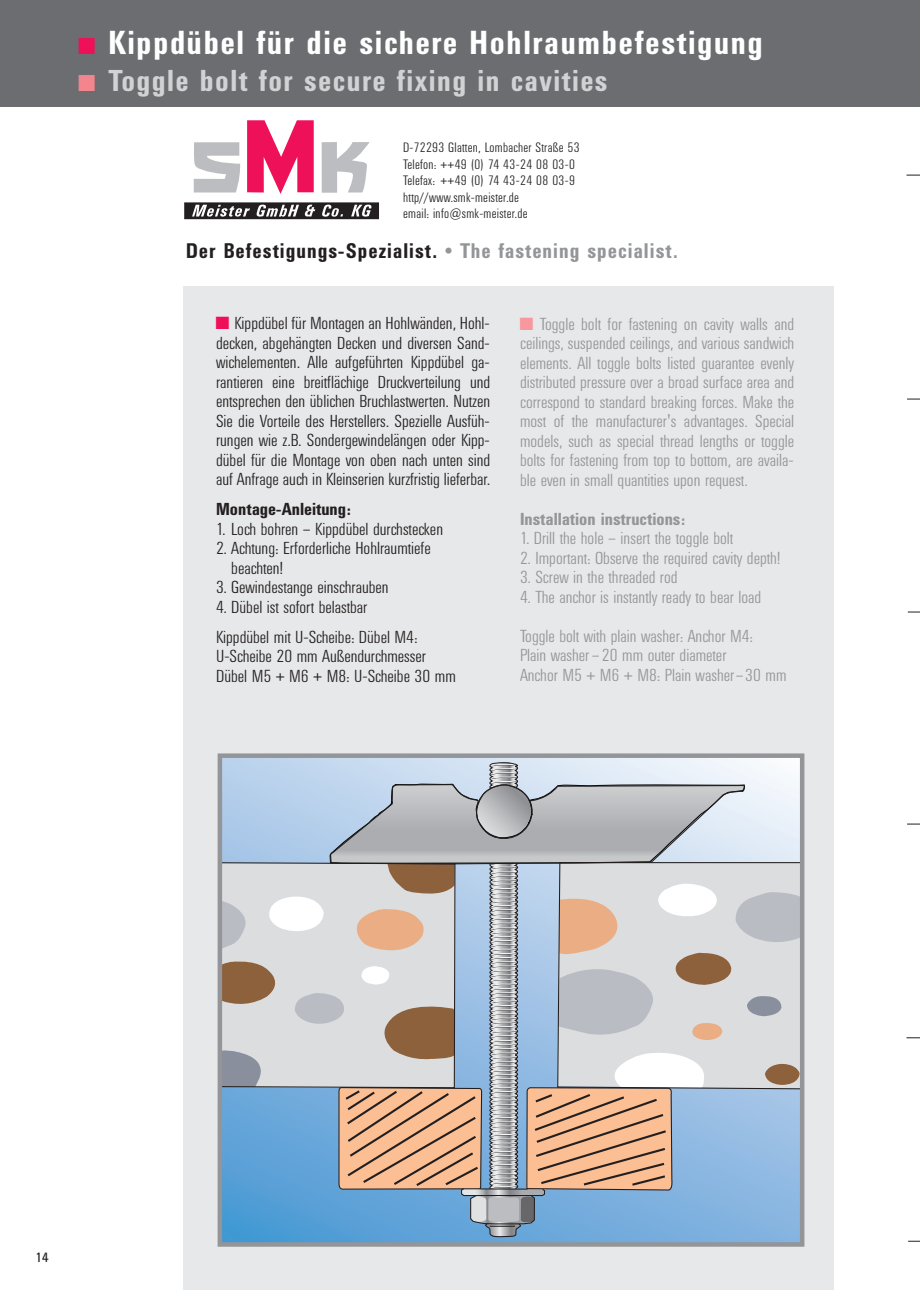
<style>
.page{position:relative;width:920px;height:1290px;background:#fff}
.page>*{position:absolute;margin:0;border:0;box-sizing:border-box;transform-origin:0 0}
.t1{font:700 33px "Univers Condensed BQ";letter-spacing:.05em;color:#fff}
.t2{font:700 30px "Univers Condensed BQ";letter-spacing:.05em;color:#d1d2d4}
.t3{font:700 21px "Univers Condensed BQ";letter-spacing:.05em;color:#231f20}
.t4{font:300 17.25px/19.5px "Univers Condensed BQ";color:#939598;text-align:justify;scale:1.04 1}
.t5{font:300 17.25px/19.5px "Univers Condensed BQ";color:#231f20;scale:1.04 1}
.t6{font:700 17.25px "Univers Condensed BQ";color:#939598;scale:1.04 1}
.t7{font:700 17.25px "Univers Condensed BQ";color:#231f20;scale:1.04 1}
.t8{font:300 13.5px/16.5px "Univers Condensed BQ";letter-spacing:.02em;color:#231f20}
.t9{font:13.5px "Univers Condensed BQ";color:#231f20}
.s1{font-family:"AG Figures+Pi BQ";font-weight:400;font-size:22.5px;color:#ee1059}
.s2{font-family:"AG Figures+Pi BQ";font-weight:400;font-size:22.5px;color:#f3858d}
.s3{color:#939598}
.s4{font-family:"AG Figures+Pi BQ";font-weight:400;color:#ee1059}
.s5{font-family:"AG Figures+Pi BQ";font-weight:400;color:#f6989d}
</style>
<div class="page">
<svg style="left:247px;top:120px;width:67px;height:74px"></svg>
<svg style="left:193px;top:142px;width:47px;height:50px"></svg>
<svg style="left:322px;top:142px;width:47px;height:51px"></svg>
<div style="left:185px;top:203px;width:193px;height:16px;background:#231f20"></div>
<svg style="left:192px;top:205px;width:58px;height:12px"></svg>
<svg style="left:257px;top:205px;width:42px;height:12px"></svg>
<svg style="left:305px;top:205px;width:10px;height:11px"></svg>
<svg style="left:322px;top:205px;width:21px;height:12px"></svg>
<svg style="left:351px;top:205px;width:20px;height:12px"></svg>
<div style="left:906px;top:0;width:14px;height:107px;background:#6c6d70"></div>
<div style="left:0;top:0;width:906px;height:107px;background:#6c6d70"></div>
<svg style="left:907px;top:399px;width:13px;height:1px"></svg>
<svg style="left:908px;top:612px;width:12px;height:1px"></svg>
<svg style="left:906px;top:1037px;width:14px;height:1px"></svg>
<svg style="left:907px;top:824px;width:13px;height:1px"></svg>
<svg style="left:906px;top:175px;width:14px;height:1px"></svg>
<svg style="left:908px;top:1241px;width:12px;height:1px"></svg>
<div style="left:184px;top:286px;width:650px;height:1004px;background:#e7e8e9"></div>
<svg style="left:223px;top:758px;width:576px;height:484px"></svg>
<div style="left:218px;top:753px;width:586px;height:494px;border:4px solid #939598"></div>
<h1 class="t1" style="left:79px;top:24px;width:685px"><span class="s1">y</span> Kippdübel für die sichere Hohlraumbefestigung</h1>
<h2 class="t2" style="left:79px;top:64px;width:530px"><span class="s2">y</span> Toggle bolt for secure fixing in cavities</h2>
<p class="t8" style="left:403px;top:139px;width:178px">D-72293 Glatten, Lombacher Straße 53<br>Telefon: ++49 (0) 74 43-24 08 03-0<br>Telefax: ++49 (0) 74 43-24 08 03-9 http//www.smk-meister.de<br>email: info@smk-meister.de</p>
<p class="t3" style="left:186px;top:239px;width:493px">Der Befestigungs-Spezialist. <span class="s3">• The fastening specialist.</span></p>
<p class="t5" style="left:216px;top:313px;width:265px;text-align:justify"><span class="s4">y</span> Kippdübel für Montagen an Hohlwänden, Hohl&shy;decken, abgehängten Decken und diversen Sand&shy;wichelementen. Alle aufgeführten Kippdübel ga&shy;rantieren eine breitflächige Druckverteilung und entsprechen den üblichen Bruchlastwerten. Nutzen Sie die Vorteile des Herstellers. Spezielle Ausfüh&shy;rungen wie z.B. Sondergewindelängen oder Kipp&shy;dübel für die Montage von oben nach unten sind auf Anfrage auch in Kleinserien kurzfristig lieferbar.</p>
<p class="t7" style="left:216px;top:500px;width:131px">Montage-Anleitung:</p>
<p class="t5" style="left:216px;top:519px;width:220px">1. Loch bohren – Kippdübel durchstecken</p>
<p class="t5" style="left:231px;top:538px;width:193px;text-indent:-15px">2. Achtung: Erforderliche Hohlraumtiefe beachten!</p>
<p class="t5" style="left:216px;top:577px;width:167px">3. Gewindestange einschrauben</p>
<p class="t5" style="left:216px;top:592px;width:195px;line-height:30px">4. Dübel ist sofort belastbar<br>Kippdübel mit U-Scheibe: Dübel M4:</p>
<p class="t5" style="left:216px;top:646px;width:232px">U-Scheibe 20 mm Außendurchmesser<br>Dübel M5 + M6 + M8: U-Scheibe 30 mm</p>
<p class="t4" style="left:520px;top:314px;width:265px"><span class="s5">y</span> Toggle bolt for fastening on cavity walls and ceilings, suspended ceilings, and various sandwich elements. All toggle bolts listed guarantee evenly distributed pressure over a broad surface area and correspond to standard breaking forces. Make the most of the manufacturer's advantages. Special models, such as special thread lengths or toggle bolts for fastening from top to bottom, are availa&shy;ble even in small quantities upon request.</p>
<p class="t6" style="left:520px;top:509px;width:160px">Installation instructions:</p>
<p class="t4" style="left:520px;top:528px;width:206px">1. Drill the hole – insert the toggle bolt</p>
<p class="t4" style="left:520px;top:548px;width:252px">2. Important: Observe the required cavity depth!</p>
<p class="t4" style="left:520px;top:567px;width:153px">3. Screw in the threaded rod</p>
<p class="t4" style="left:520px;top:587px;width:233px">4. The anchor is instantly ready to bear load</p>
<p class="t4" style="left:520px;top:626px;width:258px;text-align:left">Toggle bolt with plain washer: Anchor M4:<br>Plain washer – 20 mm outer diameter<br>Anchor M5 + M6 + M8: Plain washer–30 mm</p>
<p class="t9" style="left:36px;top:1249px;width:15px">14</p>
</div>
